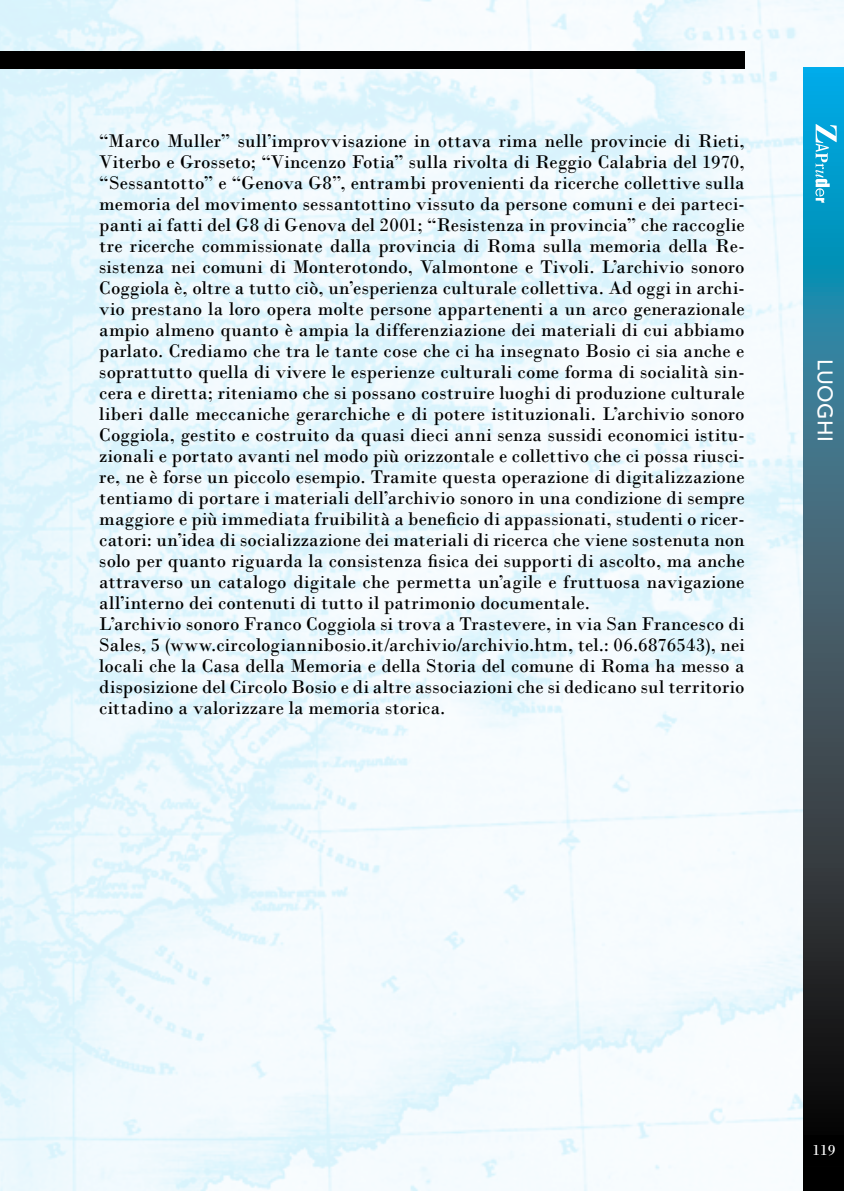
<style>
.page{position:relative;width:844px;height:1191px;background:#fff}
.page>*{position:absolute;margin:0;border:0;box-sizing:border-box;transform-origin:0 0}
.t1{font:500 21px "Avenir";letter-spacing:.025em;color:#fff}
.t2{font:19.25px/21px "Bodoni";letter-spacing:.01em;color:#000}
.t3{font:15.75px "Bodoni";color:#fff}
</style>
<div class="page">
<img style="left:0;top:0;width:843px;height:1191px">
<svg style="left:803px;top:68px;width:40px;height:1123px;background:#2a596a"></svg>
<div style="left:0;top:51px;width:744px;height:17px;background:#000"></div>
<svg style="left:815px;top:124px;width:21px;height:79px"></svg>
<div style="left:804px;top:1135px;width:39px;height:31px;background:#000"></div>
<p class="t2" style="left:99px;top:130px;width:646px">“Marco Muller” sull’improvvisazione in ottava rima nelle provincie di Rieti, Viterbo e Grosseto; “Vincenzo Fotia” sulla rivolta di Reggio Calabria del 1970, “Sessantotto” e “Genova G8”, entrambi provenienti da ricerche collettive sulla memoria del movimento sessantottino vissuto da persone comuni e dei parteci&shy;panti ai fatti del G8 di Genova del 2001; “Resistenza in provincia” che raccoglie tre ricerche commissionate dalla provincia di Roma sulla memoria della Re&shy;sistenza nei comuni di Monterotondo, Valmontone e Tivoli. L’archivio sonoro Coggiola è, oltre a tutto ciò, un’esperienza culturale collettiva. Ad oggi in archi&shy;vio prestano la loro opera molte persone appartenenti a un arco generazionale ampio almeno quanto è ampia la differenziazione dei materiali di cui abbiamo parlato. Crediamo che tra le tante cose che ci ha insegnato Bosio ci sia anche e soprattutto quella di vivere le esperienze culturali come forma di socialità sin&shy;cera e diretta; riteniamo che si possano costruire luoghi di produzione culturale liberi dalle meccaniche gerarchiche e di potere istituzionali. L’archivio sonoro Coggiola, gestito e costruito da quasi dieci anni senza sussidi economici istitu&shy;zionali e portato avanti nel modo più orizzontale e collettivo che ci possa riusci&shy;re, ne è forse un piccolo esempio. Tramite questa operazione di digitalizzazione tentiamo di portare i materiali dell’archivio sonoro in una condizione di sempre maggiore e più immediata fruibilità a beneficio di appassionati, studenti o ricer&shy;catori: un’idea di socializzazione dei materiali di ricerca che viene sostenuta non solo per quanto riguarda la consistenza fisica dei supporti di ascolto, ma anche attraverso un catalogo digitale che permetta un’agile e fruttuosa navigazione all’interno dei contenuti di tutto il patrimonio documentale.<br>L’archivio sonoro Franco Coggiola si trova a Trastevere, in via San Francesco di Sales, 5 (www.circologiannibosio.it/archivio/archivio.htm, tel.: 06.6876543), nei locali che la Casa della Memoria e della Storia del comune di Roma ha messo a disposizione del Circolo Bosio e di altre associazioni che si dedicano sul territorio cittadino a valorizzare la memoria storica.</p>
<p class="t1" style="left:837px;top:358px;width:85px;rotate:90deg">LUOGHI</p>
<p class="t3" style="left:812px;top:1140px;width:25px">119</p>
</div>
